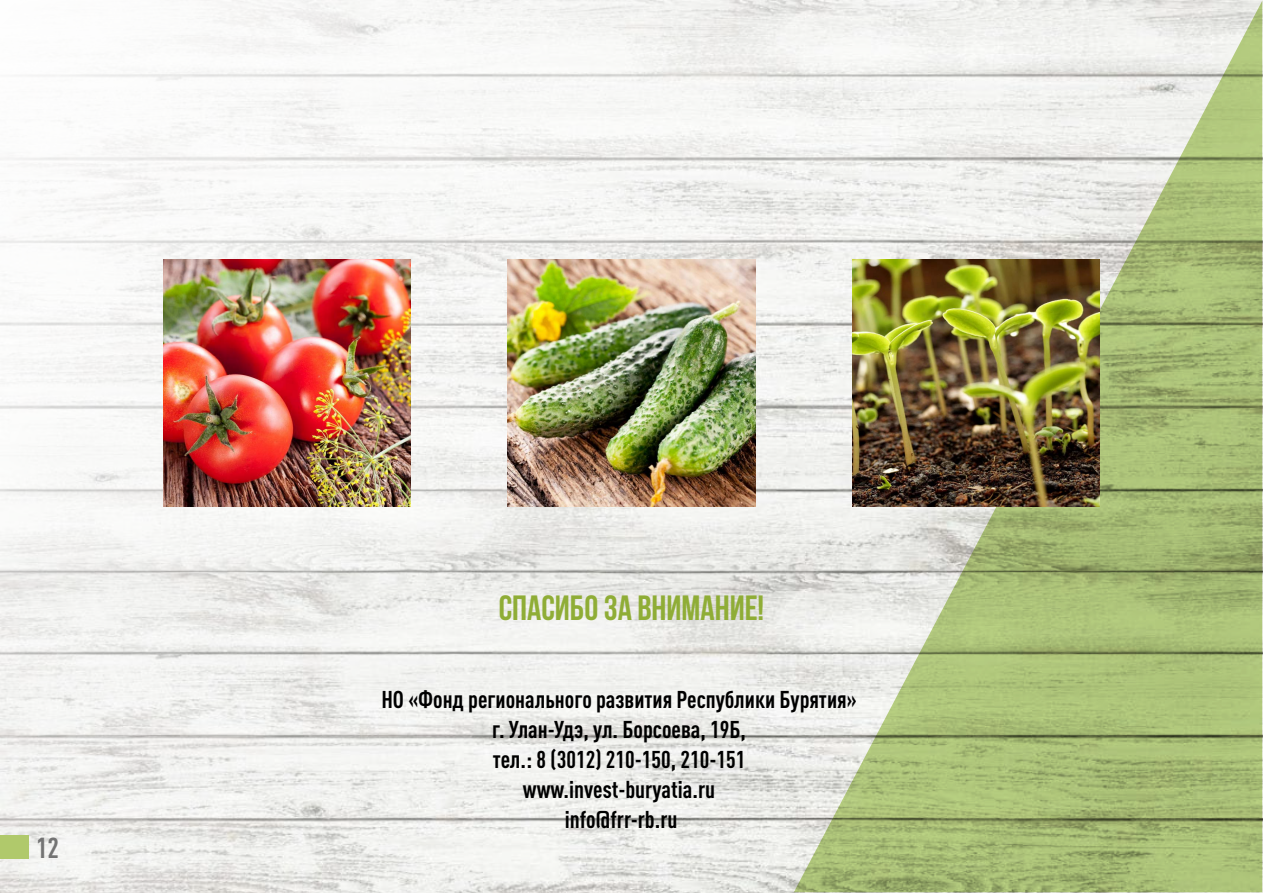
<style>
.page{position:relative;width:1263px;height:893px;background:#fff}
.page>*{position:absolute;margin:0;border:0;box-sizing:border-box;transform-origin:0 0}
.t1{font:700 35.1px "Bebas Neue";color:#8fad36}
.t2{font:700 condensed 28.5px "DIN Pro";color:#737373}
.t3{font:700 condensed 24px "DIN Pro";color:#000}
</style>
<div class="page">
<img style="left:0;top:0;width:1263px;height:893px">
<svg style="left:794px;top:1px;width:468px;height:891px"></svg>
<div style="left:0;top:835px;width:28px;height:23px;background:#b0c96b"></div>
<img style="left:163px;top:259px;width:248px;height:248px">
<img style="left:508px;top:259px;width:247px;height:248px">
<img style="left:852px;top:259px;width:247px;height:248px">
<p class="t2" style="left:36px;top:826px;width:24px">12</p>
<p class="t1" style="left:499px;top:588px;width:267px">СПАСИБО ЗА ВНИМАНИЕ!</p>
<p class="t3" style="left:381px;top:681px;width:477px">НО «Фонд регионального развития Республики Бурятия»</p>
<p class="t3" style="left:492px;top:711px;width:255px">г. Улан-Удэ, ул. Борсоева, 19Б,</p>
<p class="t3" style="left:493px;top:741px;width:254px">тел.: 8 (3012) 210-150, 210-151</p>
<p class="t3" style="left:523px;top:771px;width:194px">www.invest-buryatia.ru</p>
<p class="t3" style="left:565px;top:801px;width:114px">info@frr-rb.ru</p>
</div>
